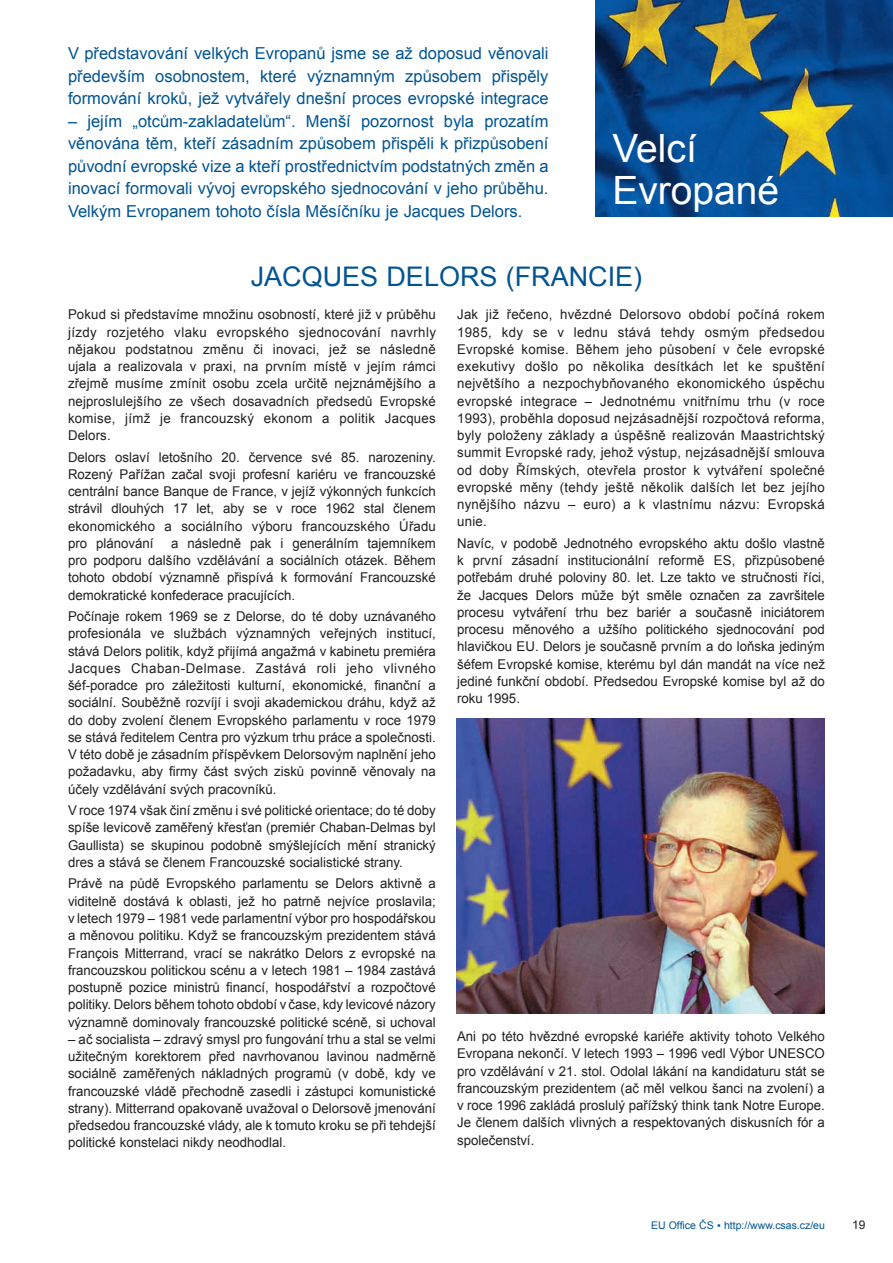
<style>
.page{position:relative;width:893px;height:1263px;background:#fff}
.page>*{position:absolute;margin:0;border:0;box-sizing:border-box;transform-origin:0 0}
.t1{font:39px/42px "Arial";color:#fff}
.t2{font:27px "Arial";color:#005492}
.t3{font:16.5px/22.5px "Arial";color:#005492;text-align:justify}
.t4{font:13.5px/17.2px "Arial";color:#231f20;text-align:justify}
.t5{font:12px "Arial";color:#231f20}
.t6{font:10.5px "Arial";color:#005492}
</style>
<div class="page">
<img style="left:595px;top:0;width:298px;height:217px">
<img style="left:456px;top:719px;width:369px;height:294px">
<p class="t3" style="left:68px;top:42px;width:482px">V představování velkých Evropanů jsme se až doposud věnovali především osobnostem, které významným způsobem přispěly formování kroků, jež vytvářely dnešní proces evropské integrace</p>
<p class="t3" style="left:68px;top:110px;width:482px">– jejím „otcům-zakladatelům“. Menší pozornost byla prozatím věnována těm, kteří zásadním způsobem přispěli k přizpůsobení původní evropské vize a kteří prostřednictvím podstatných změn a inovací formovali vývoj evropského sjednocování v jeho průběhu.<br>Velkým Evropanem tohoto čísla Měsíčníku je Jacques Delors.</p>
<h1 class="t1" style="left:612px;top:128px;width:168px">Velcí<br>Evropané</h1>
<h2 class="t2" style="left:251px;top:259px;width:393px">JACQUES DELORS (FRANCIE)</h2>
<p class="t4" style="left:68px;top:306px;width:369px">Pokud si představíme množinu osobností, které již v průběhu jízdy rozjetého vlaku evropského sjednocování navrhly nějakou podstatnou změnu či inovaci, jež se následně ujala a realizovala v praxi, na prvním místě v jejím rámci zřejmě musíme zmínit osobu zcela určitě nejznámějšího a nejproslulejšího ze všech dosavadních předsedů Evropské komise, jímž je francouzský ekonom a politik Jacques Delors.</p>
<p class="t4" style="left:68px;top:448px;width:369px">Delors oslaví letošního 20. července své 85. narozeniny.<br>Rozený Pařížan začal svoji profesní kariéru ve francouzské centrální bance Banque de France, v jejíž výkonných funkcích strávil dlouhých 17 let, aby se v roce 1962 stal členem ekonomického a sociálního výboru francouzského Úřadu pro plánování</p>
<p class="t4" style="left:68px;top:535px;width:369px;text-indent:103px">a následně pak i generálním tajemníkem pro podporu dalšího vzdělávání a sociálních otázek. Během tohoto období významně přispívá k formování Francouzské demokratické konfederace pracujících.</p>
<p class="t4" style="left:68px;top:608px;width:369px">Počínaje rokem 1969 se z Delorse, do té doby uznávaného profesionála ve službách významných veřejných institucí, stává Delors politik, když přijímá angažmá v kabinetu premiéra Jacques Chaban-Delmase. Zastává roli jeho vlivného šéf-poradce pro záležitosti kulturní, ekonomické, finanční a sociální. Souběžně rozvíjí i svoji akademickou dráhu, když až do doby zvolení členem Evropského parlamentu v roce 1979 se stává ředitelem Centra pro výzkum trhu práce a společnosti.<br>V této době je zásadním příspěvkem Delorsovým naplnění jeho požadavku, aby firmy část svých zisků povinně věnovaly na účely vzdělávání svých pracovníků.</p>
<p class="t4" style="left:68px;top:802px;width:369px">V roce 1974 však činí změnu i své politické orientace; do té doby spíše levicově zaměřený křesťan (premiér Chaban-Delmas byl Gaullista) se skupinou podobně smýšlejících mění stranický dres a stává se členem Francouzské socialistické strany.</p>
<p class="t4" style="left:68px;top:875px;width:369px">Právě na půdě Evropského parlamentu se Delors aktivně a viditelně dostává k oblasti, jež ho patrně nejvíce proslavila; v letech 1979 – 1981 vede parlamentní výbor pro hospodářskou a měnovou politiku. Když se francouzským prezidentem stává François Mitterrand, vrací se nakrátko Delors z evropské na francouzskou politickou scénu a v letech 1981 – 1984 zastává postupně pozice ministrů financí, hospodářství a rozpočtové politiky. Delors během tohoto období v čase, kdy levicové názory významně dominovaly francouzské politické scéně, si uchoval</p>
<p class="t4" style="left:68px;top:1030px;width:369px">– ač socialista – zdravý smysl pro fungování trhu a stal se velmi užitečným korektorem před navrhovanou lavinou nadměrně sociálně zaměřených nákladných programů (v době, kdy ve francouzské vládě přechodně zasedli i zástupci komunistické strany). Mitterrand opakovaně uvažoval o Delorsově jmenování předsedou francouzské vlády, ale k tomuto kroku se při tehdejší politické konstelaci nikdy neodhodlal.</p>
<p class="t4" style="left:457px;top:306px;width:369px">Jak již řečeno, hvězdné Delorsovo období počíná rokem 1985, kdy se v lednu stává tehdy osmým předsedou Evropské komise. Během jeho působení v čele evropské exekutivy došlo po několika desítkách let ke spuštění největšího a nezpochybňovaného ekonomického úspěchu evropské integrace – Jednotnému vnitřnímu trhu (v roce 1993), proběhla doposud nejzásadnější rozpočtová reforma, byly položeny základy a úspěšně realizován Maastrichtský summit Evropské rady, jehož výstup, nejzásadnější smlouva od doby Římských, otevřela prostor k vytváření společné evropské měny (tehdy ještě několik dalších let bez jejího nynějšího názvu – euro) a k vlastnímu názvu: Evropská unie.</p>
<p class="t4" style="left:457px;top:535px;width:369px">Navíc, v podobě Jednotného evropského aktu došlo vlastně k první zásadní institucionální reformě ES, přizpůsobené potřebám druhé poloviny 80. let. Lze takto ve stručnosti říci, že Jacques Delors může být směle označen za završitele procesu vytváření trhu bez bariér a současně iniciátorem procesu měnového a užšího politického sjednocování pod hlavičkou EU. Delors je současně prvním a do loňska jediným šéfem Evropské komise, kterému byl dán mandát na více než jediné funkční období. Předsedou Evropské komise byl až do roku 1995.</p>
<p class="t4" style="left:457px;top:1028px;width:369px">Ani po této hvězdné evropské kariéře aktivity tohoto Velkého Evropana nekončí. V letech 1993 – 1996 vedl Výbor UNESCO pro vzdělávání v 21. stol. Odolal lákání na kandidaturu stát se francouzským prezidentem (ač měl velkou šanci na zvolení) a v roce 1996 zakládá proslulý pařížský think tank Notre Europe.<br>Je členem dalších vlivných a respektovaných diskusních fór a společenství.</p>
<p class="t6" style="left:651px;top:1218px;width:175px">EU Office ČS ▪ http://www.csas.cz/eu</p>
<p class="t5" style="left:852px;top:1217px;width:15px">19</p>
</div>
